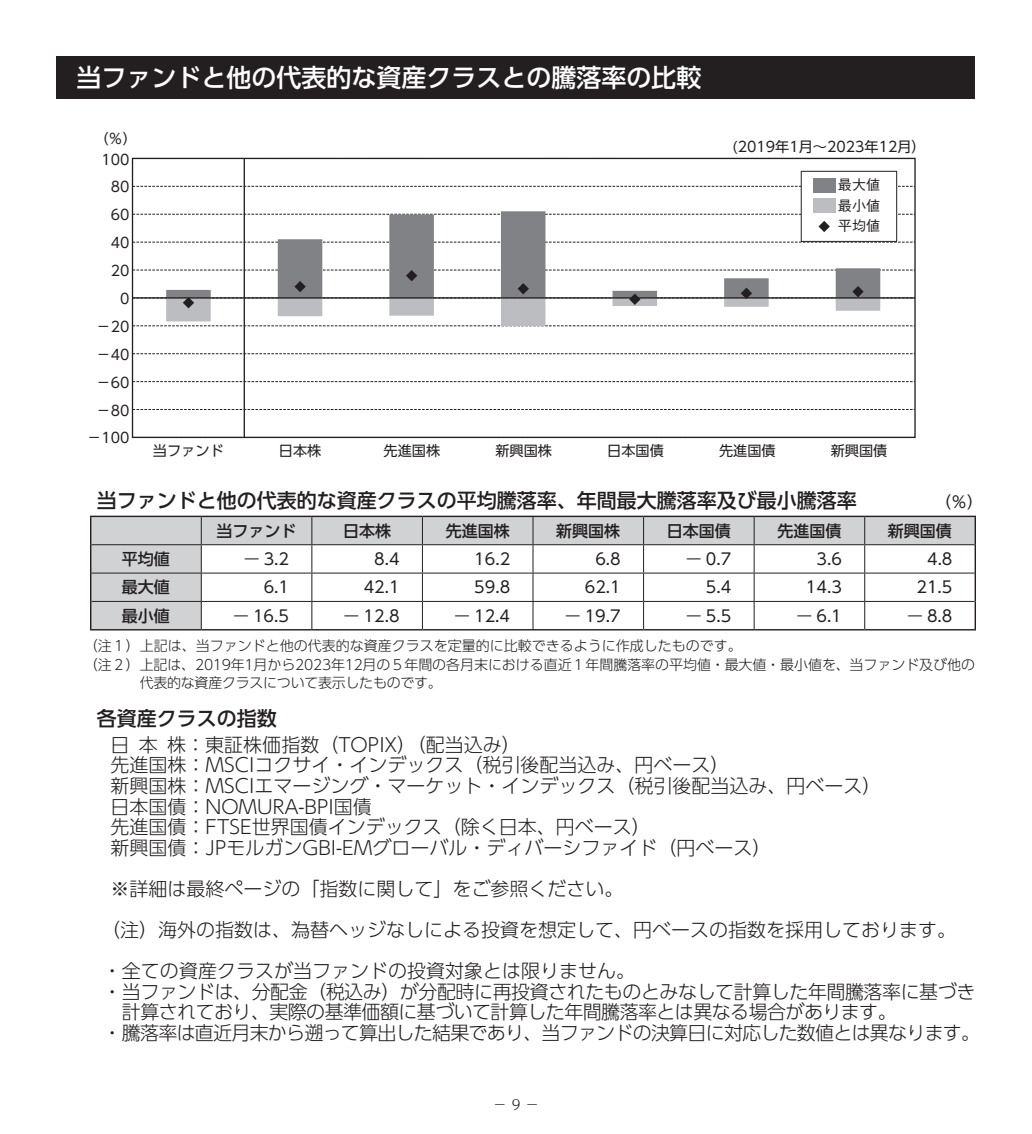
<style>
.page{position:relative;width:1032px;height:1134px;background:#fff}
.page>*{position:absolute;margin:0;border:0;box-sizing:border-box;transform-origin:0 0}
.t1{font:500 25px "UD Shin Go Pro";color:#fff}
.t2{font:500 20px "UD Shin Go Pro";color:#231f20}
.t3{font:300 19px/20.6px "UD Shin Go Pro";color:#231f20}
.t4{font:300 19px "UD Shin Go Pro";letter-spacing:-.04em;color:#231f20}
.t5{font:300 19px "UD Shin Go Pro";letter-spacing:-.025em;color:#231f20}
.t6{font:300 19px "UD Shin Go Pro";letter-spacing:-.03em;color:#231f20}
.t7{font:16px "UD Shin Go Pro";color:#231f20}
.t8{font:500 16px "UD Shin Go Pro";color:#231f20}
.t9{font:14.2px/27.8px "UD Shin Go Pro";color:#231f20;text-align:right}
.t10{font:500 14.2px/20.6px "Gothic BBB Pro";color:#231f20;text-align:justify}
.t11{font:300 14.2px "UD Reimin Pro";color:#231f20}
.t12{font:300 14px "UD Shin Go Pro";letter-spacing:-.005em;color:#231f20}
.s1{font-weight:300}
</style>
<div class="page">
<div style="left:57px;top:57px;width:918px;height:42px;background:#231f20"></div>
<svg style="left:134px;top:186px;width:779px;height:1px"></svg>
<svg style="left:134px;top:214px;width:779px;height:1px"></svg>
<svg style="left:134px;top:242px;width:779px;height:1px"></svg>
<svg style="left:134px;top:353px;width:779px;height:1px"></svg>
<svg style="left:134px;top:381px;width:779px;height:1px"></svg>
<svg style="left:134px;top:409px;width:779px;height:1px"></svg>
<svg style="left:166px;top:211px;width:714px;height:59px"></svg>
<hr style="left:244px;top:159px;width:1px;height:278px;background:#231f20">
<div style="left:801px;top:171px;width:96px;height:70px;background:#fff"></div>
<div style="left:801px;top:171px;width:96px;height:71px;border:1px solid #231f20"></div>
<div style="left:813px;top:178px;width:22px;height:14px;background:#808285"></div>
<div style="left:813px;top:199px;width:22px;height:14px;background:#bcbdc0"></div>
<svg style="left:818px;top:221px;width:12px;height:11px"></svg>
<svg style="left:132px;top:270px;width:783px;height:56px"></svg>
<svg style="left:91px;top:517px;width:883px;height:112px"></svg>
<hr style="left:90px;top:629px;width:111px;height:1px;background:#231f20">
<hr style="left:201px;top:629px;width:111px;height:1px;background:#231f20">
<hr style="left:312px;top:629px;width:110px;height:1px;background:#231f20">
<hr style="left:422px;top:629px;width:111px;height:1px;background:#231f20">
<hr style="left:533px;top:629px;width:110px;height:1px;background:#231f20">
<hr style="left:643px;top:629px;width:111px;height:1px;background:#231f20">
<hr style="left:754px;top:629px;width:111px;height:1px;background:#231f20">
<hr style="left:865px;top:629px;width:111px;height:1px;background:#231f20">
<hr style="left:90px;top:516px;width:111px;height:1px;background:#231f20">
<hr style="left:201px;top:516px;width:111px;height:1px;background:#231f20">
<hr style="left:312px;top:516px;width:110px;height:1px;background:#231f20">
<hr style="left:422px;top:516px;width:111px;height:1px;background:#231f20">
<hr style="left:533px;top:516px;width:110px;height:1px;background:#231f20">
<hr style="left:643px;top:516px;width:111px;height:1px;background:#231f20">
<hr style="left:754px;top:516px;width:111px;height:1px;background:#231f20">
<hr style="left:865px;top:516px;width:111px;height:1px;background:#231f20">
<hr style="left:91px;top:544px;width:110px;height:1px;background:#231f20">
<hr style="left:201px;top:544px;width:111px;height:1px;background:#231f20">
<hr style="left:312px;top:544px;width:110px;height:1px;background:#231f20">
<hr style="left:422px;top:544px;width:111px;height:1px;background:#231f20">
<hr style="left:533px;top:544px;width:110px;height:1px;background:#231f20">
<hr style="left:643px;top:544px;width:111px;height:1px;background:#231f20">
<hr style="left:754px;top:544px;width:111px;height:1px;background:#231f20">
<hr style="left:865px;top:544px;width:109px;height:1px;background:#231f20">
<hr style="left:91px;top:573px;width:110px;height:1px;background:#231f20">
<hr style="left:201px;top:573px;width:111px;height:1px;background:#231f20">
<hr style="left:312px;top:573px;width:110px;height:1px;background:#231f20">
<hr style="left:422px;top:573px;width:111px;height:1px;background:#231f20">
<hr style="left:533px;top:573px;width:110px;height:1px;background:#231f20">
<hr style="left:643px;top:573px;width:111px;height:1px;background:#231f20">
<hr style="left:754px;top:573px;width:111px;height:1px;background:#231f20">
<hr style="left:865px;top:573px;width:109px;height:1px;background:#231f20">
<hr style="left:91px;top:601px;width:110px;height:1px;background:#231f20">
<hr style="left:201px;top:601px;width:111px;height:1px;background:#231f20">
<svg style="left:201px;top:517px;width:1px;height:112px"></svg>
<hr style="left:312px;top:601px;width:110px;height:1px;background:#231f20">
<svg style="left:311px;top:517px;width:1px;height:112px"></svg>
<hr style="left:422px;top:601px;width:111px;height:1px;background:#231f20">
<svg style="left:422px;top:517px;width:1px;height:112px"></svg>
<hr style="left:533px;top:601px;width:110px;height:1px;background:#231f20">
<svg style="left:532px;top:517px;width:1px;height:112px"></svg>
<hr style="left:643px;top:601px;width:111px;height:1px;background:#231f20">
<svg style="left:643px;top:517px;width:1px;height:112px"></svg>
<hr style="left:754px;top:601px;width:111px;height:1px;background:#231f20">
<svg style="left:754px;top:517px;width:1px;height:112px"></svg>
<hr style="left:865px;top:601px;width:109px;height:1px;background:#231f20">
<svg style="left:864px;top:517px;width:1px;height:112px"></svg>
<hr style="left:974px;top:517px;width:2px;height:28px;background:#231f20">
<hr style="left:974px;top:545px;width:2px;height:28px;background:#231f20">
<hr style="left:974px;top:573px;width:2px;height:28px;background:#231f20">
<svg style="left:90px;top:517px;width:1px;height:112px"></svg>
<hr style="left:974px;top:601px;width:2px;height:28px;background:#231f20">
<h1 class="t1" style="left:77px;top:58px;width:627px">当ファンドと他の代表的な資産クラスとの騰落率の比較</h1>
<p class="t9" style="left:94px;top:125px;width:44px">（％）</p>
<p class="t9" style="left:87px;top:145px;width:44px">100<br>80<br>60<br>40<br>20<br>0－20－40－60－80－100</p>
<p class="t9" style="left:732px;top:133px;width:195px">(2019年1月～2023年12月）</p>
<p class="t10" style="left:838px;top:173px;width:44px">最大値最小値平均値</p>
<p class="t9" style="left:153px;top:436px;width:72px">当ファンド</p>
<p class="t9" style="left:279px;top:436px;width:44px">日本株</p>
<p class="t9" style="left:384px;top:436px;width:58px">先進国株</p>
<p class="t9" style="left:495px;top:436px;width:58px">新興国株</p>
<p class="t9" style="left:607px;top:436px;width:58px">日本国債</p>
<p class="t9" style="left:719px;top:436px;width:58px">先進国債</p>
<p class="t9" style="left:831px;top:436px;width:58px">新興国債</p>
<p class="t2" style="left:57px;top:484px;width:802px">　　当ファンドと他の代表的な資産クラスの平均騰落率、年間最大騰落率及び最小騰落率</p>
<p class="t7" style="left:935px;top:489px;width:49px">（％）</p>
<p class="t8" style="left:217px;top:518px;width:81px">当ファンド</p>
<p class="t8" style="left:343px;top:518px;width:49px">日本株</p>
<p class="t8" style="left:446px;top:518px;width:65px">先進国株</p>
<p class="t8" style="left:556px;top:518px;width:65px">新興国株</p>
<p class="t8" style="left:667px;top:518px;width:65px">日本国債</p>
<p class="t8" style="left:777px;top:518px;width:65px">先進国債</p>
<p class="t8" style="left:888px;top:518px;width:66px">新興国債</p>
<p class="t8" style="left:122px;top:546px;width:49px">平均値</p>
<p class="t7" style="left:244px;top:546px;width:47px"><span class="s1">ー</span> 3.2</p>
<p class="t7" style="left:374px;top:546px;width:27px">8.4</p>
<p class="t7" style="left:474px;top:546px;width:37px">16.2</p>
<p class="t7" style="left:595px;top:546px;width:27px">6.8</p>
<p class="t7" style="left:686px;top:546px;width:47px"><span class="s1">ー</span> 0.7</p>
<p class="t7" style="left:816px;top:546px;width:27px">3.6</p>
<p class="t7" style="left:927px;top:546px;width:27px">4.8</p>
<p class="t8" style="left:122px;top:574px;width:49px">最大値</p>
<p class="t7" style="left:264px;top:574px;width:27px">6.1</p>
<p class="t7" style="left:364px;top:574px;width:37px">42.1</p>
<p class="t7" style="left:474px;top:574px;width:37px">59.8</p>
<p class="t7" style="left:585px;top:574px;width:37px">62.1</p>
<p class="t7" style="left:706px;top:574px;width:27px">5.4</p>
<p class="t7" style="left:806px;top:574px;width:37px">14.3</p>
<p class="t7" style="left:916px;top:574px;width:37px">21.5</p>
<p class="t8" style="left:122px;top:603px;width:49px">最小値</p>
<p class="t7" style="left:233px;top:603px;width:57px"><span class="s1">ー</span> 16.5</p>
<p class="t7" style="left:344px;top:603px;width:57px"><span class="s1">ー</span> 12.8</p>
<p class="t7" style="left:454px;top:603px;width:57px"><span class="s1">ー</span> 12.4</p>
<p class="t7" style="left:565px;top:603px;width:57px"><span class="s1">ー</span> 19.7</p>
<p class="t7" style="left:686px;top:603px;width:47px"><span class="s1">ー</span> 5.5</p>
<p class="t7" style="left:796px;top:603px;width:47px"><span class="s1">ー</span> 6.1</p>
<p class="t7" style="left:907px;top:603px;width:47px"><span class="s1">ー</span> 8.8</p>
<p class="t12" style="left:84px;top:635px;width:659px">（注１）上記は、当ファンドと他の代表的な資産クラスを定量的に比較できるように作成したものです。</p>
<p class="t12" style="left:84px;top:653px;width:893px">（注２）上記は、2019年1月から2023年12月の５年間の各月末における直近１年間騰落率の平均値・最大値・最小値を、当ファンド及び他の</p>
<p class="t12" style="left:140px;top:671px;width:304px">代表的な資産クラスについて表示したものです。</p>
<p class="t2" style="left:57px;top:702px;width:222px">　　各資産クラスの指数</p>
<p class="t3" style="left:111px;top:734px;width:772px">日 本 株：東証株価指数（TOPIX）（配当込み）<br>先進国株：MSCIコクサイ・インデックス（税引後配当込み、円ベース）<br>新興国株：MSCIエマージング・マーケット・インデックス（税引後配当込み、円ベース）日本国債：NOMURA-BPI国債<br>先進国債：FTSE世界国債インデックス（除く日本、円ベース）<br>新興国債：JPモルガンGBI-EMグローバル・ディバーシファイド（円ベース）</p>
<p class="t3" style="left:101px;top:867px;width:856px;line-height:41px;text-indent:10px">※詳細は最終ページの「指数に関して」をご参照ください。<br>（注）海外の指数は、為替ヘッジなしによる投資を想定して、円ベースの指数を採用しております。・全ての資産クラスが当ファンドの投資対象とは限りません。</p>
<p class="t5" style="left:103px;top:976px;width:874px">・当ファンドは、分配金（税込み）が分配時に再投資されたものとみなして計算した年間騰落率に基づき</p>
<p class="t6" style="left:122px;top:996px;width:776px">計算されており、実際の基準価額に基づいて計算した年間騰落率とは異なる場合があります。</p>
<p class="t4" style="left:103px;top:1017px;width:879px">・騰落率は直近月末から遡って算出した結果であり、当ファンドの決算日に対応した数値とは異なります。</p>
<p class="t11" style="left:493px;top:1093px;width:48px">－ 9 －</p>
</div>
